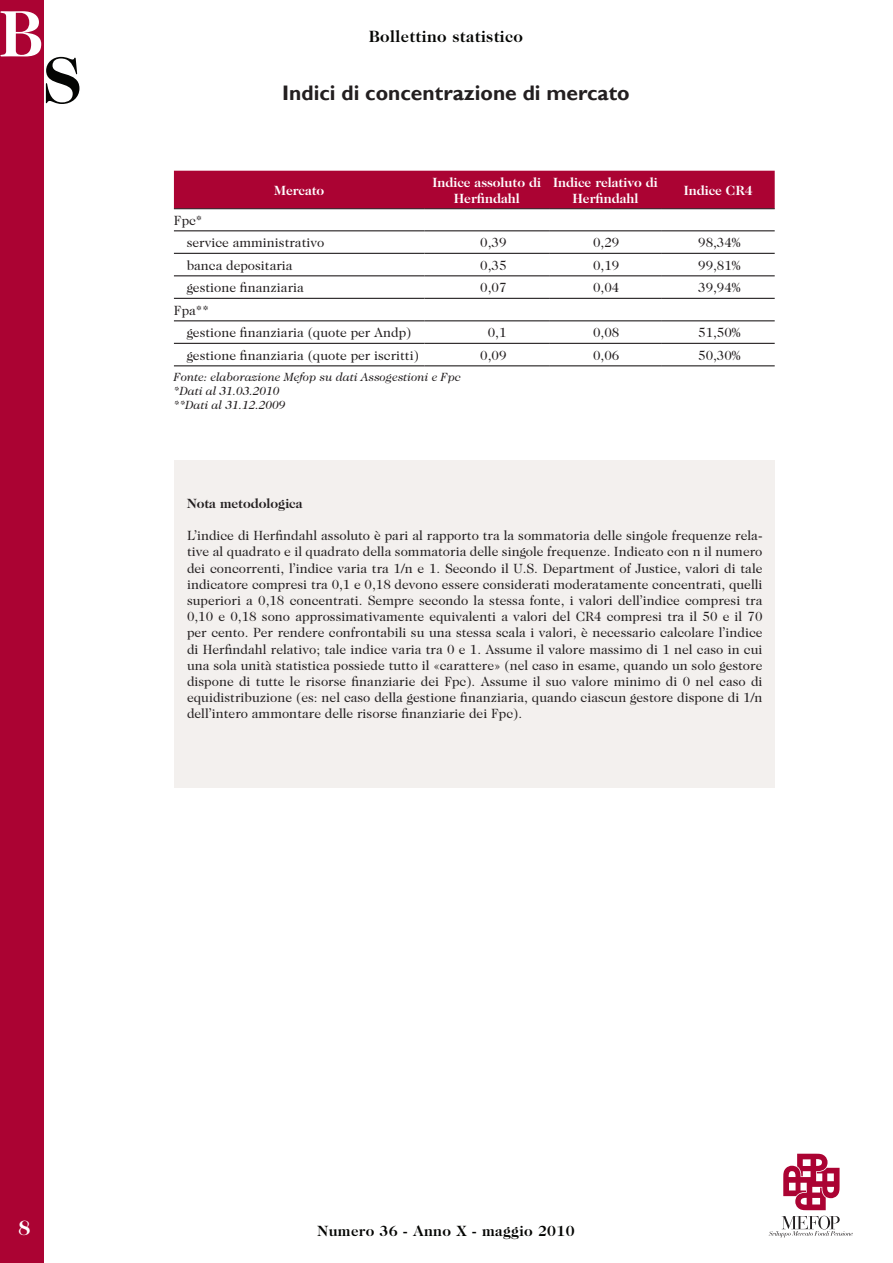
<style>
.page{position:relative;width:893px;height:1263px;background:#fff}
.page>*{position:absolute;margin:0;border:0;box-sizing:border-box;transform-origin:0 0}
.t1{font:700 66.3px "Caslon 224 Std";color:#fff}
.t2{font:700 66.3px "Caslon 224 Std";color:#040503}
.t3{font:700 21px "Gill Sans";color:#231f20}
.t4{font:700 21px "Caslon 224 Std";color:#fff}
.t5{font:700 16.5px "Caslon 224 Std";color:#040503}
.t6{font:700 15px "Caslon 224 Std";letter-spacing:.025em;color:#040503}
.t7{font:13.5px/16.2px "Caslon 224 Std";color:#231f20}
.t8{font:700 13.5px/16.2px "Caslon 224 Std";color:#fff;text-align:center}
.t9{font:700 13.5px "Caslon 224 Std";color:#231f20}
.t10{font:italic 12px/14.4px "Caslon 224 Std";color:#231f20}
</style>
<div class="page">
<div style="left:0;top:0;width:44px;height:1263px;background:#ab0333"></div>
<svg style="left:769px;top:1216px;width:84px;height:21px"></svg>
<svg style="left:783px;top:1154px;width:56px;height:56px"></svg>
<div style="left:175px;top:461px;width:600px;height:327px;background:#f3f0ee"></div>
<div style="left:174px;top:171px;width:601px;height:37px;background:#ab0333"></div>
<hr style="left:174px;top:208px;width:250px;height:1px;background:#231f20">
<hr style="left:424px;top:208px;width:125px;height:1px;background:#231f20">
<hr style="left:549px;top:208px;width:113px;height:1px;background:#231f20">
<hr style="left:662px;top:208px;width:113px;height:1px;background:#231f20">
<hr style="left:174px;top:230px;width:250px;height:1px;background:#231f20">
<hr style="left:424px;top:230px;width:125px;height:1px;background:#231f20">
<hr style="left:549px;top:230px;width:113px;height:1px;background:#231f20">
<hr style="left:662px;top:230px;width:113px;height:1px;background:#231f20">
<hr style="left:174px;top:253px;width:250px;height:1px;background:#231f20">
<hr style="left:424px;top:253px;width:125px;height:1px;background:#231f20">
<hr style="left:549px;top:253px;width:113px;height:1px;background:#231f20">
<hr style="left:662px;top:253px;width:113px;height:1px;background:#231f20">
<hr style="left:174px;top:275px;width:250px;height:1px;background:#231f20">
<hr style="left:424px;top:275px;width:125px;height:1px;background:#231f20">
<hr style="left:549px;top:275px;width:113px;height:1px;background:#231f20">
<hr style="left:662px;top:275px;width:113px;height:1px;background:#231f20">
<hr style="left:174px;top:298px;width:250px;height:1px;background:#231f20">
<hr style="left:424px;top:298px;width:125px;height:1px;background:#231f20">
<hr style="left:549px;top:298px;width:113px;height:1px;background:#231f20">
<hr style="left:662px;top:298px;width:113px;height:1px;background:#231f20">
<hr style="left:174px;top:365px;width:250px;height:1px;background:#231f20">
<hr style="left:424px;top:365px;width:125px;height:1px;background:#231f20">
<hr style="left:549px;top:365px;width:113px;height:1px;background:#231f20">
<hr style="left:662px;top:365px;width:113px;height:1px;background:#231f20">
<hr style="left:174px;top:320px;width:250px;height:1px;background:#231f20">
<hr style="left:424px;top:320px;width:125px;height:1px;background:#231f20">
<hr style="left:549px;top:320px;width:113px;height:1px;background:#231f20">
<hr style="left:662px;top:320px;width:113px;height:1px;background:#231f20">
<hr style="left:174px;top:343px;width:250px;height:1px;background:#231f20">
<hr style="left:424px;top:343px;width:125px;height:1px;background:#231f20">
<hr style="left:549px;top:343px;width:113px;height:1px;background:#231f20">
<hr style="left:662px;top:343px;width:113px;height:1px;background:#231f20">
<h1 class="t1" style="left:-1px;top:-5px;width:46px">B</h1>
<h1 class="t2" style="left:42px;top:41px;width:41px">s</h1>
<p class="t5" style="left:369px;top:27px;width:156px">Bollettino statistico</p>
<h2 class="t3" style="left:282px;top:80px;width:349px">Indici di concentrazione di mercato</h2>
<p class="t8" style="left:274px;top:182px;width:52px">Mercato</p>
<p class="t8" style="left:432px;top:174px;width:110px">indice assoluto di<br>Herfindahl</p>
<p class="t8" style="left:553px;top:174px;width:106px">indice relativo di<br>Herfindahl</p>
<p class="t8" style="left:684px;top:182px;width:71px">indice cR4</p>
<p class="t7" style="left:187px;top:209px;width:139px;line-height:22.5px;text-indent:-13px">Fpc*<br>service amministrativo</p>
<p class="t7" style="left:480px;top:235px;width:28px">0,39</p>
<p class="t7" style="left:593px;top:235px;width:28px">0,29</p>
<p class="t7" style="left:698px;top:235px;width:44px">98,34%</p>
<p class="t7" style="left:187px;top:257px;width:108px">banca depositaria</p>
<p class="t7" style="left:480px;top:257px;width:28px">0,35</p>
<p class="t7" style="left:593px;top:257px;width:28px">0,19</p>
<p class="t7" style="left:698px;top:257px;width:44px">99,81%</p>
<p class="t7" style="left:187px;top:280px;width:119px">gestione finanziaria</p>
<p class="t7" style="left:480px;top:280px;width:28px">0,07</p>
<p class="t7" style="left:593px;top:280px;width:28px">0,04</p>
<p class="t7" style="left:698px;top:280px;width:44px">39,94%</p>
<p class="t7" style="left:187px;top:299px;width:226px;line-height:22.5px;text-indent:-13px">Fpa**<br>gestione finanziaria (quote per Andp)</p>
<p class="t7" style="left:488px;top:325px;width:20px">0,1</p>
<p class="t7" style="left:593px;top:325px;width:28px">0,08</p>
<p class="t7" style="left:698px;top:325px;width:44px">51,50%</p>
<p class="t7" style="left:187px;top:347px;width:234px">gestione finanziaria (quote per iscritti)</p>
<p class="t7" style="left:480px;top:347px;width:28px">0,09</p>
<p class="t7" style="left:593px;top:347px;width:28px">0,06</p>
<p class="t7" style="left:698px;top:347px;width:44px">50,30%</p>
<p class="t10" style="left:174px;top:369px;width:289px">Fonte: elaborazione Mefop su dati Assogestioni e Fpc *Dati al 31.03.2010<br>**Dati al 31.12.2009</p>
<p class="t9" style="left:187px;top:495px;width:117px">Nota metodologica</p>
<p class="t7" style="left:187px;top:527px;width:577px;text-align:justify">L’indice di Herfindahl assoluto è pari al rapporto tra la sommatoria delle singole frequenze rela&shy;tive al quadrato e il quadrato della sommatoria delle singole frequenze. Indicato con n il numero dei concorrenti, l’indice varia tra 1/n e 1. Secondo il U.S. Department of Justice, valori di tale indicatore compresi tra 0,1 e 0,18 devono essere considerati moderatamente concentrati, quelli superiori a 0,18 concentrati. Sempre secondo la stessa fonte, i valori dell’indice compresi tra 0,10 e 0,18 sono approssimativamente equivalenti a valori del CR4 compresi tra il 50 e il 70 per cento. Per rendere confrontabili su una stessa scala i valori, è necessario calcolare l’indice di Herfindahl relativo; tale indice varia tra 0 e 1. Assume il valore massimo di 1 nel caso in cui una sola unità statistica possiede tutto il «carattere» (nel caso in esame, quando un solo gestore dispone di tutte le risorse finanziarie dei Fpc). Assume il suo valore minimo di 0 nel caso di equidistribuzione (es: nel caso della gestione finanziaria, quando ciascun gestore dispone di 1/n dell’intero ammontare delle risorse finanziarie dei Fpc).</p>
<h2 class="t4" style="left:18px;top:1215px;width:14px">8</h2>
<p class="t6" style="left:317px;top:1222px;width:259px">Numero 36 - Anno X - maggio 2010</p>
</div>
